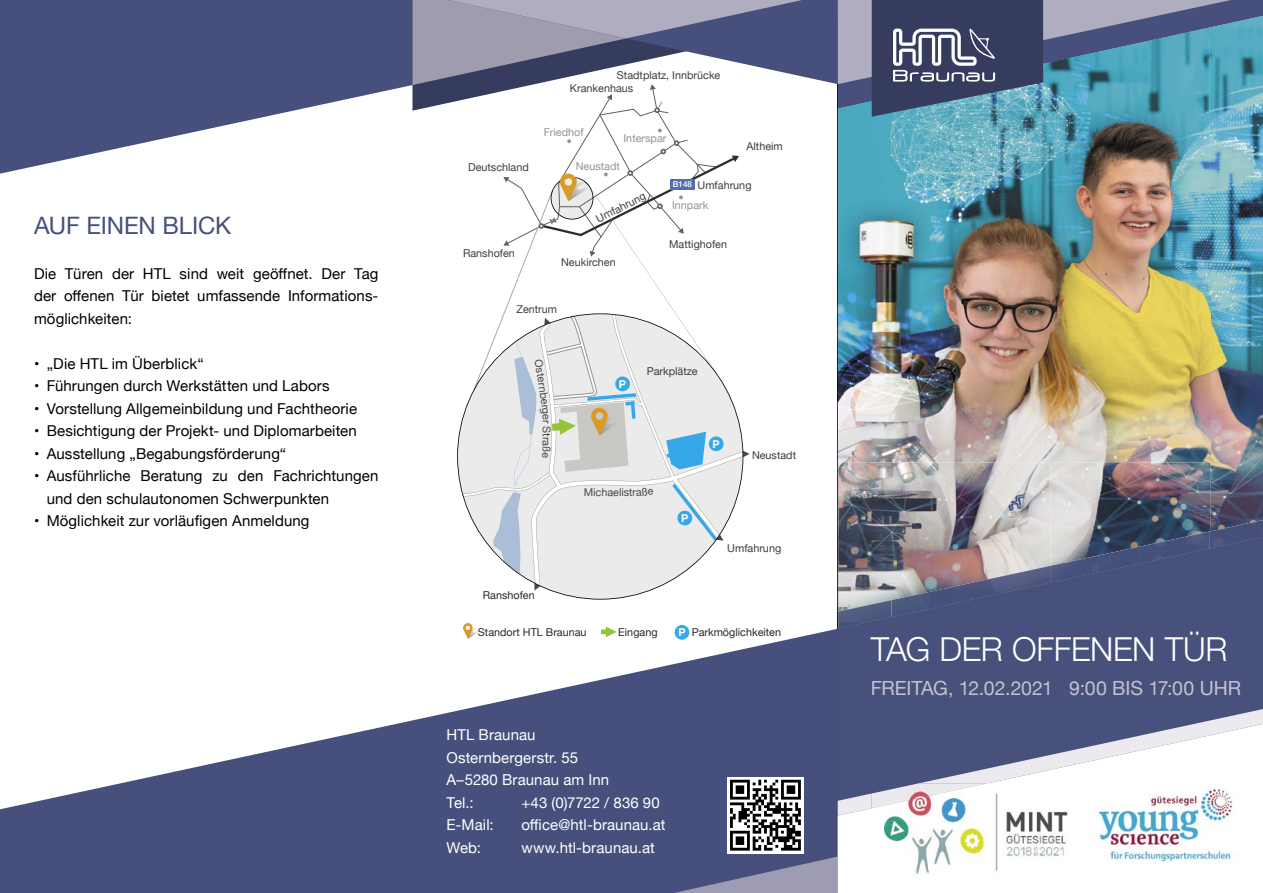
<style>
.page{position:relative;width:1263px;height:893px;background:#fff}
.page>*{position:absolute;margin:0;border:0;box-sizing:border-box;transform-origin:0 0}
.t1{font:300 33px "Helvetica Neue";letter-spacing:-.01em;color:#fff}
.t2{font:24px "Helvetica Neue";letter-spacing:-.005em;color:#47507c}
.t3{font:19.5px "Helvetica Neue";letter-spacing:-.005em;color:#c4c1d0}
.t4{font:15px/22.5px "Helvetica Neue";letter-spacing:.005em;color:#000;text-align:justify}
.t5{font:15px/22.5px "Helvetica Neue";letter-spacing:.005em;color:#fff}
.t6{font:10.8px "Helvetica Neue";color:#3e3e3e}
.t7{font:10.8px "Helvetica Neue";color:#292929}
.t8{font:10.8px "Helvetica Neue";color:#969492}
.t9{font:10.8px "Helvetica Neue";color:#484848}
.t10{font:700 10.8px "Helvetica Neue";color:#fff}
.s1{font-weight:500;font-size:8.1px;color:#fff}
.s2{font-weight:700;color:#fff}
</style>
<div class="page">
<img style="left:1231px;top:108px;width:32px;height:412px">
<svg style="left:1231px;top:0;width:32px;height:108px;background:#5698b1"></svg>
<svg style="left:0;top:574px;width:838px;height:319px;fill:#47507c"></svg>
<svg style="left:0;top:0;width:412px;height:174px;fill:#47507c"></svg>
<img style="left:1231px;top:520px;width:32px;height:17px">
<svg style="left:838px;top:537px;width:425px;height:172px;background:#4e577f"></svg>
<svg style="left:727px;top:777px;width:77px;height:3px"></svg>
<svg style="left:457px;top:574px;width:286px;height:26px"></svg>
<img style="left:473px;top:627px;width:9px;height:12px">
<svg style="left:463px;top:623px;width:10px;height:16px"></svg>
<svg style="left:601px;top:626px;width:16px;height:11px"></svg>
<div style="left:675px;top:625px;width:14px;height:15px;background:#36a7e9;border-radius:50%"></div>
<svg style="left:674px;top:780px;width:164px;height:113px;background:#686d88"></svg>
<svg style="left:838px;top:709px;width:425px;height:15px;background:#545d85"></svg>
<svg style="left:838px;top:724px;width:424px;height:92px"></svg>
<img style="left:872px;top:783px;width:371px;height:92px">
<div style="left:872px;top:681px;width:368px;height:17px;background:#47517c"></div>
<img style="left:412px;top:0;width:819px;height:574px">
<h2 class="t2" style="left:34px;top:208px;width:199px">AUF EINEN BLICK</h2>
<p class="t4" style="left:34px;top:263px;width:346px">Die Türen der HTL sind weit geöffnet. Der Tag der offenen Tür bietet umfassende Informations&shy;möglichkeiten:</p>
<p class="t4" style="left:34px;top:353px;width:171px">• „Die HTL im Überblick“</p>
<p class="t4" style="left:34px;top:376px;width:297px">• Führungen durch Werkstätten und Labors</p>
<p class="t4" style="left:34px;top:398px;width:325px">• Vorstellung Allgemeinbildung und Fachtheorie</p>
<p class="t4" style="left:34px;top:421px;width:324px">• Besichtigung der Projekt- und Diplomarbeiten</p>
<p class="t4" style="left:34px;top:443px;width:254px">• Ausstellung „Begabungsförderung“</p>
<p class="t4" style="left:47px;top:466px;width:333px;text-indent:-13px">• Ausführliche Beratung zu den Fachrichtungen und den schulautonomen Schwerpunkten</p>
<p class="t4" style="left:34px;top:511px;width:277px">• Möglichkeit zur vorläufigen Anmeldung</p>
<p class="t6" style="left:617px;top:68px;width:105px">Stadtplatz, Innbrücke</p>
<p class="t6" style="left:468px;top:159px;width:62px">Deutschland</p>
<p class="t6" style="left:463px;top:246px;width:53px">Ranshofen</p>
<p class="t6" style="left:570px;top:81px;width:65px">Krankenhaus</p>
<p class="t8" style="left:544px;top:125px;width:41px">Friedhof</p>
<p class="t8" style="left:623px;top:130px;width:44px">Interspar</p>
<p class="t8" style="left:576px;top:158px;width:46px">Neustadt</p>
<p class="t6" style="left:746px;top:139px;width:38px">Altheim</p>
<p class="t6" style="left:593px;top:213px;width:55px;rotate:-27deg">Umfahrung</p>
<p class="t6" style="left:561px;top:254px;width:56px">Neukirchen</p>
<p class="t6" style="left:673px;top:177px;width:80px"><span class="s1">B148</span> Umfahrung</p>
<p class="t8" style="left:672px;top:197px;width:38px">Innpark</p>
<p class="t6" style="left:669px;top:236px;width:59px">Mattighofen</p>
<p class="t6" style="left:516px;top:302px;width:42px">Zentrum</p>
<p class="t9" style="left:548px;top:372px;width:21px;rotate:81deg">tern</p>
<p class="t9" style="left:555px;top:426px;width:9px;rotate:90deg">S</p>
<p class="t7" style="left:483px;top:587px;width:53px">Ranshofen</p>
<p class="t10" style="left:619px;top:376px;width:9px">P</p>
<p class="t9" style="left:584px;top:484px;width:37px;rotate:1deg">Michae</p>
<p class="t9" style="left:619px;top:485px;width:6px">li</p>
<p class="t6" style="left:647px;top:363px;width:53px">Parkplätze</p>
<p class="t10" style="left:681px;top:510px;width:9px">P</p>
<p class="t10" style="left:712px;top:435px;width:9px">P</p>
<p class="t6" style="left:752px;top:447px;width:46px">Neustadt</p>
<p class="t6" style="left:727px;top:541px;width:55px">Umfahrung</p>
<p class="t7" style="left:478px;top:624px;width:110px">Standort HTL Braunau</p>
<p class="t7" style="left:618px;top:624px;width:41px">Eingang</p>
<p class="t7" style="left:678px;top:624px;width:104px"><span class="s2">P</span> Parkmöglichkeiten</p>
<p class="t5" style="left:446px;top:724px;width:164px">HTL Braunau<br>Osternbergerstr. 55<br>A–5280 Braunau am Inn<br>Tel.:</p>
<p class="t5" style="left:521px;top:792px;width:140px">+43 (0)7722 / 836 90</p>
<p class="t5" style="left:446px;top:814px;width:49px">E-Mail:</p>
<p class="t5" style="left:521px;top:814px;width:146px">office@htl-braunau.at</p>
<p class="t5" style="left:446px;top:837px;width:36px">Web:</p>
<p class="t5" style="left:521px;top:837px;width:135px">www.htl-braunau.at</p>
<h1 class="t1" style="left:871px;top:623px;width:358px">TAG DER OFFENEN TÜR</h1>
<h3 class="t3" style="left:871px;top:674px;width:372px">FREITAG, 12.02.2021 9:00 BIS 17:00 UHR</h3>
</div>
